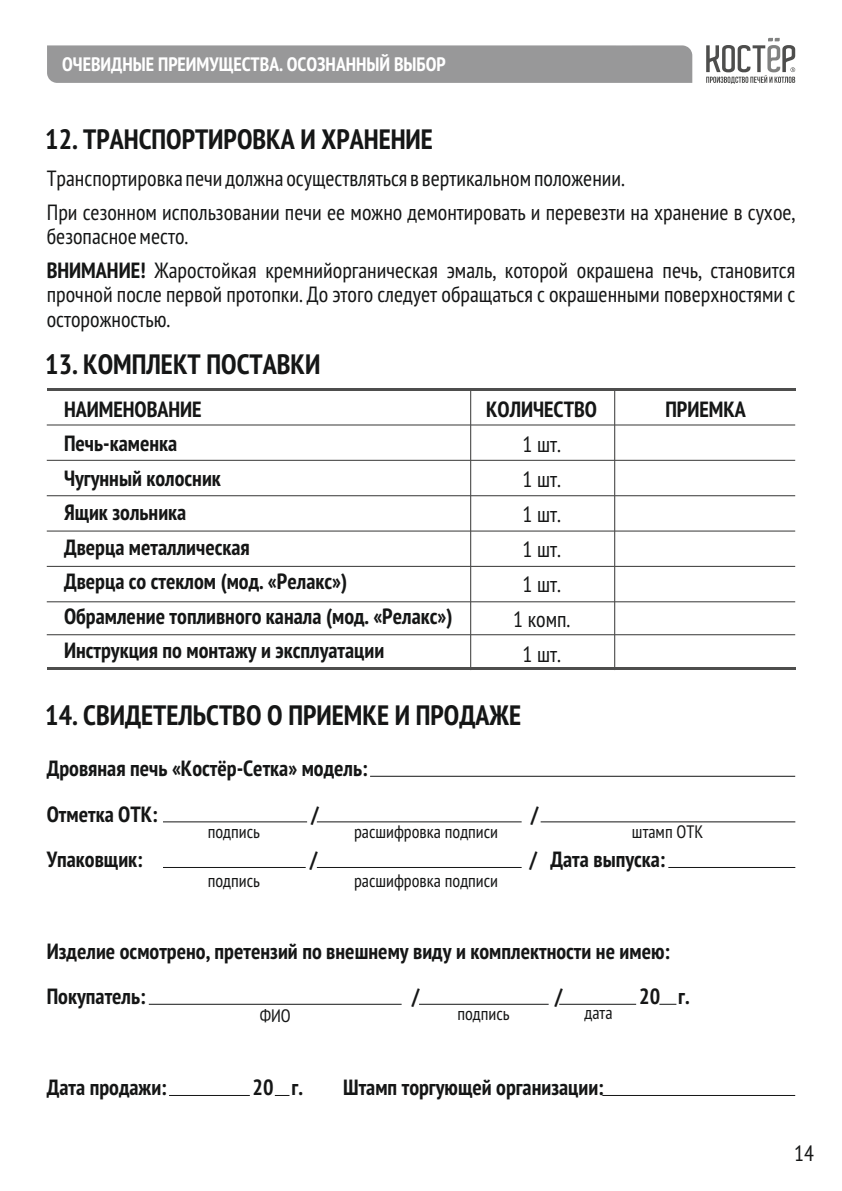
<style>
.page{position:relative;width:842px;height:1191px;background:#fff}
.page>*{position:absolute;margin:0;border:0;box-sizing:border-box;transform-origin:0 0}
.t1{font:700 condensed 28px "PT Sans";color:#151616}
.t2{font:700 condensed 22px/34.4px "PT Sans";color:#151616}
.t3{font:condensed 22px/35px "PT Sans";color:#151616}
.t4{font:700 condensed 19.4px "PT Sans";color:#fff}
.t5{font:condensed 18px "PT Sans";color:#151616}
.s1{font-weight:700}
</style>
<div class="page">
<div style="left:47px;top:45px;width:645px;height:38px;background:#989899"></div>
<svg style="left:706px;top:38px;width:89px;height:46px"></svg>
<hr style="left:470px;top:389px;width:1px;height:281px;background:#4e4e4d">
<hr style="left:614px;top:389px;width:1px;height:281px;background:#4e4e4d">
<hr style="left:47px;top:424px;width:748px;height:1px;background:#4e4e4d">
<hr style="left:47px;top:460px;width:748px;height:1px;background:#4e4e4d">
<hr style="left:47px;top:495px;width:748px;height:1px;background:#4e4e4d">
<hr style="left:47px;top:530px;width:748px;height:1px;background:#4e4e4d">
<hr style="left:47px;top:566px;width:748px;height:1px;background:#4e4e4d">
<hr style="left:47px;top:601px;width:748px;height:1px;background:#4e4e4d">
<hr style="left:47px;top:388px;width:748px;height:3px;background:#4e4e4d">
<hr style="left:370px;top:776px;width:425px;height:1px;background:#151616">
<hr style="left:602px;top:1095px;width:193px;height:1px;background:#151616">
<hr style="left:149px;top:1004px;width:253px;height:1px;background:#151616">
<hr style="left:169px;top:1095px;width:81px;height:1px;background:#151616">
<hr style="left:419px;top:1004px;width:130px;height:1px;background:#151616">
<hr style="left:668px;top:867px;width:127px;height:1px;background:#151616">
<hr style="left:163px;top:821px;width:144px;height:1px;background:#151616">
<hr style="left:317px;top:821px;width:205px;height:1px;background:#151616">
<hr style="left:541px;top:821px;width:254px;height:1px;background:#151616">
<hr style="left:559px;top:1004px;width:77px;height:1px;background:#151616">
<svg style="left:659px;top:1004px;width:17px;height:1px"></svg>
<svg style="left:275px;top:1095px;width:14px;height:1px"></svg>
<hr style="left:163px;top:867px;width:143px;height:1px;background:#151616">
<hr style="left:317px;top:867px;width:205px;height:1px;background:#151616">
<hr style="left:47px;top:634px;width:748px;height:1px;background:#4e4e4d">
<hr style="left:47px;top:667px;width:748px;height:3px;background:#4e4e4d">
<p class="t4" style="left:62px;top:56px;width:385px">ОЧЕВИДНЫЕ ПРЕИМУЩЕСТВА. ОСОЗНАННЫЙ ВЫБОР</p>
<p class="t1" style="left:45px;top:128px;width:389px">12. ТРАНСПОРТИРОВКА И ХРАНЕНИЕ</p>
<p class="t3" style="left:47px;top:163px;width:750px;line-height:34.2px">Транспортировка печи должна осуществляться в вертикальном положении.<br>При сезонном использовании печи ее можно демонтировать и перевезти на хранение в сухое,</p>
<p class="t3" style="left:47px;top:221px;width:750px;line-height:34.2px">безопасное место.<br><span class="s1">ВНИМАНИЕ!</span> Жаростойкая кремнийорганическая эмаль, которой окрашена печь, становится</p>
<p class="t3" style="left:47px;top:285px;width:750px;line-height:24.2px">прочной после первой протопки. До этого следует обращаться с окрашенными поверхностями с осторожностью.</p>
<p class="t1" style="left:45px;top:353px;width:276px">13. КОМПЛЕКТ ПОСТАВКИ</p>
<p class="t2" style="left:486px;top:394px;width:112px">КОЛИЧЕСТВО</p>
<p class="t3" style="left:513px;top:429px;width:58px;text-align:center">1 шт.<br>1 шт.<br>1 шт.<br>1 шт.<br>1 шт.<br>1 комп.<br>1 шт.</p>
<p class="t2" style="left:64px;top:394px;width:390px">НАИМЕНОВАНИЕ<br>Печь-каменка<br>Чугунный колосник<br>Ящик зольника<br>Дверца металлическая<br>Дверца со стеклом (мод. «Релакс»)<br>Обрамление топливного канала (мод. «Релакс»)<br>Инструкция по монтажу и эксплуатации</p>
<p class="t2" style="left:665px;top:394px;width:82px">ПРИЕМКА</p>
<p class="t1" style="left:45px;top:704px;width:477px">14. СВИДЕТЕЛЬСТВО О ПРИЕМКЕ И ПРОДАЖЕ</p>
<p class="t2" style="left:47px;top:748px;width:322px;line-height:45.6px">Дровяная печь «Костёр-Сетка» модель:<br>Отметка ОТК:</p>
<p class="t2" style="left:311px;top:799px;width:9px">/</p>
<p class="t2" style="left:531px;top:799px;width:9px">/</p>
<p class="t5" style="left:208px;top:825px;width:54px">подпись</p>
<p class="t5" style="left:354px;top:825px;width:146px">расшифровка подписи</p>
<p class="t5" style="left:632px;top:825px;width:73px">штамп ОТК</p>
<p class="t2" style="left:47px;top:844px;width:97px">Упаковщик:</p>
<p class="t2" style="left:310px;top:844px;width:9px">/</p>
<p class="t2" style="left:529px;top:844px;width:138px">/ Дата выпуска:</p>
<p class="t5" style="left:208px;top:873px;width:54px">подпись</p>
<p class="t5" style="left:354px;top:873px;width:146px">расшифровка подписи</p>
<p class="t2" style="left:47px;top:930px;width:625px;line-height:45.6px">Изделие осмотрено, претензий по внешнему виду и комплектности не имею:<br>Покупатель:</p>
<p class="t2" style="left:412px;top:981px;width:9px">/</p>
<p class="t2" style="left:555px;top:981px;width:9px">/</p>
<p class="t2" style="left:639px;top:981px;width:52px">20 г.</p>
<p class="t5" style="left:260px;top:1008px;width:33px">ФИО</p>
<p class="t5" style="left:457px;top:1006px;width:54px">подпись</p>
<p class="t5" style="left:584px;top:1006px;width:30px">дата</p>
<p class="t2" style="left:47px;top:1072px;width:122px">Дата продажи:</p>
<p class="t2" style="left:252px;top:1072px;width:52px">20 г.</p>
<p class="t2" style="left:343px;top:1072px;width:262px">Штамп торгующей организации:</p>
<p class="t3" style="left:794px;top:1138px;width:21px">14</p>
</div>
